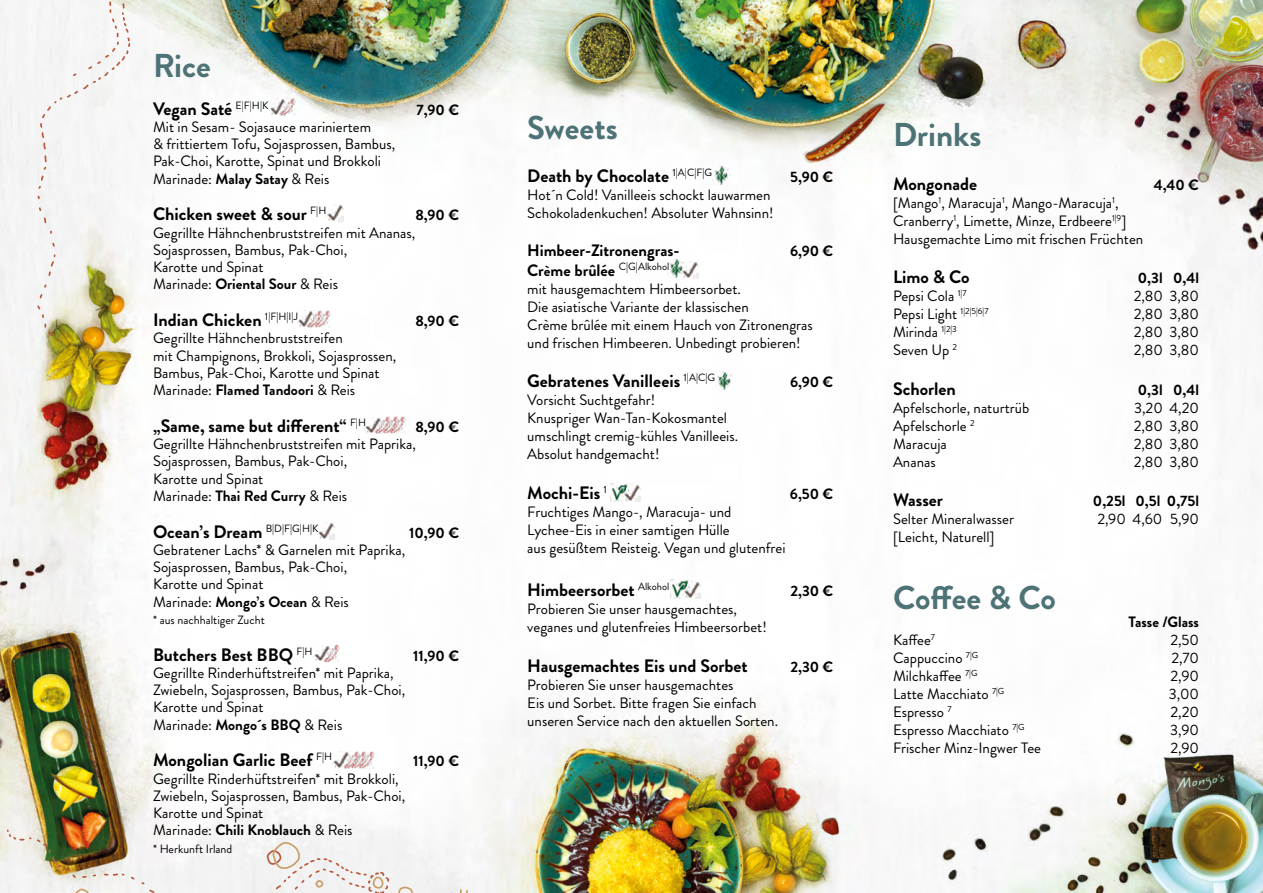
<style>
.page{position:relative;width:1263px;height:893px;background:#fff}
.page>*{position:absolute;margin:0;border:0;box-sizing:border-box;transform-origin:0 0}
.t1{font:700 33px "Brandon Grotesque";color:#4d7376}
.t2{font:700 18px "Brandon Grotesque";color:#000}
.t3{font:700 16.5px "Brandon Grotesque";color:#000}
.t4{font:15px/17.2px "Brandon Grotesque";color:#000}
.t5{font:700 15px "Brandon Grotesque";color:#000}
.t6{font:12px "Brandon Grotesque";color:#000}
.t7{font:10.5px "Brandon Grotesque";color:#000}
.s1{font-weight:700}
.s2{font-weight:700;font-size:16.5px}
.s3{font-weight:700;font-size:15px}
</style>
<div class="page">
<img style="left:0;top:0;width:1263px;height:893px">
<img style="left:0;top:828px;width:718px;height:65px">
<svg style="left:36px;top:0;width:116px;height:337px"></svg>
<img style="left:279px;top:98px;width:17px;height:17px">
<img style="left:269px;top:99px;width:17px;height:16px">
<img style="left:326px;top:205px;width:17px;height:16px">
<img style="left:682px;top:261px;width:16px;height:17px">
<img style="left:297px;top:310px;width:33px;height:17px">
<img style="left:365px;top:417px;width:9px;height:17px">
<img style="left:374px;top:417px;width:15px;height:17px">
<img style="left:389px;top:417px;width:17px;height:17px">
<img style="left:318px;top:522px;width:16px;height:17px">
<img style="left:331px;top:645px;width:9px;height:17px">
<img style="left:314px;top:645px;width:17px;height:17px">
<img style="left:333px;top:751px;width:9px;height:17px">
<img style="left:342px;top:751px;width:15px;height:17px">
<img style="left:357px;top:751px;width:17px;height:17px">
<img style="left:712px;top:167px;width:18px;height:18px">
<img style="left:668px;top:260px;width:18px;height:17px">
<img style="left:715px;top:372px;width:18px;height:18px">
<img style="left:610px;top:483px;width:19px;height:19px">
<img style="left:671px;top:580px;width:18px;height:18px">
<img style="left:623px;top:485px;width:17px;height:16px">
<img style="left:684px;top:581px;width:17px;height:17px">
<h1 class="t1" style="left:153px;top:43px;width:59px">Rice</h1>
<p class="t2" style="left:153px;top:96px;width:117px">Vegan Saté <sup>E|F|H|K</sup></p>
<p class="t5" style="left:417px;top:99px;width:44px">7,90 €</p>
<p class="t4" style="left:153px;top:118px;width:244px">Mit in Sesam- Sojasauce mariniertem<br>&amp; frittiertem Tofu, Sojasprossen, Bambus, Pak-Choi, Karotte, Spinat und Brokkoli Marinade: <span class="s1">Malay Satay</span> &amp; Reis</p>
<p class="t2" style="left:153px;top:202px;width:175px">Chicken sweet &amp; sour <sup>F|H</sup></p>
<p class="t5" style="left:415px;top:205px;width:45px">8,90 €</p>
<p class="t4" style="left:153px;top:224px;width:264px">Gegrillte Hähnchenbruststreifen mit Ananas,<br>Sojasprossen, Bambus, Pak-Choi,<br>Karotte und Spinat<br>Marinade: <span class="s1">Oriental Sour</span> &amp; Reis</p>
<p class="t2" style="left:153px;top:307px;width:146px">Indian Chicken <sup>1|F|H|I|J</sup></p>
<p class="t5" style="left:415px;top:310px;width:45px">8,90 €</p>
<p class="t4" style="left:153px;top:330px;width:245px">Gegrillte Hähnchenbruststreifen<br>mit Champignons, Brokkoli, Sojasprossen, Bambus, Pak-Choi, Karotte und Spinat Marinade: <span class="s1">Flamed Tandoori</span> &amp; Reis</p>
<p class="t2" style="left:153px;top:413px;width:214px">„Same, same but different“ <sup>F|H</sup></p>
<p class="t5" style="left:415px;top:416px;width:45px">8,90 €</p>
<p class="t4" style="left:153px;top:436px;width:264px">Gegrillte Hähnchenbruststreifen mit Paprika, Sojasprossen, Bambus, Pak-Choi,<br>Karotte und Spinat<br>Marinade: <span class="s1">Thai Red Curry</span> &amp; Reis</p>
<p class="t2" style="left:153px;top:519px;width:167px">Ocean’s Dream <sup>B|D|F|G|H|K</sup></p>
<p class="t5" style="left:409px;top:522px;width:51px">10,90 €</p>
<p class="t4" style="left:153px;top:541px;width:254px">Gebratener Lachs* &amp; Garnelen mit Paprika,<br>Sojasprossen, Bambus, Pak-Choi,<br>Karotte und Spinat<br>Marinade: <span class="s1">Mongo’s Ocean</span> &amp; Reis</p>
<p class="t6" style="left:153px;top:611px;width:113px">* aus nachhaltiger Zucht</p>
<p class="t2" style="left:153px;top:642px;width:161px">Butchers Best BBQ <sup>F|H</sup></p>
<p class="t5" style="left:413px;top:645px;width:47px">11,90 €</p>
<p class="t4" style="left:153px;top:664px;width:254px">Gegrillte Rinderhüftstreifen* mit Paprika, Zwiebeln, Sojasprossen, Bambus, Pak-Choi, Karotte und Spinat<br>Marinade: <span class="s1">Mongo´s BBQ</span> &amp; Reis</p>
<p class="t2" style="left:153px;top:748px;width:181px">Mongolian Garlic Beef <sup>F|H</sup></p>
<p class="t5" style="left:413px;top:751px;width:47px">11,90 €</p>
<p class="t4" style="left:153px;top:770px;width:254px">Gegrillte Rinderhüftstreifen* mit Brokkoli, Zwiebeln, Sojasprossen, Bambus, Pak-Choi, Karotte und Spinat<br>Marinade: <span class="s1">Chili Knoblauch</span> &amp; Reis</p>
<p class="t6" style="left:153px;top:840px;width:81px">* Herkunft Irland</p>
<h1 class="t1" style="left:527px;top:105px;width:92px">Sweets</h1>
<p class="t2" style="left:527px;top:163px;width:186px">Death by Chocolate <sup>1|A|C|F|G</sup></p>
<p class="t5" style="left:790px;top:167px;width:45px">5,90 €</p>
<p class="t4" style="left:527px;top:186px;width:248px;line-height:18px">Hot´n Cold! Vanilleeis schockt lauwarmen<br>Schokoladenkuchen! Absoluter Wahnsinn!</p>
<p class="t3" style="left:527px;top:239px;width:154px">Himbeer-Zitronengras-</p>
<p class="t5" style="left:790px;top:240px;width:45px">6,90 €</p>
<p class="t7" style="left:527px;top:259px;width:144px"><span class="s2">Cr</span><span class="s3">è</span><span class="s2">me brûlée</span> C|G|Alkohol</p>
<p class="t4" style="left:527px;top:280px;width:287px;line-height:18px">mit hausgemachtem Himbeersorbet.<br>Die asiatische Variante der klassischen<br>Crème brûlée mit einem Hauch von Zitronengras und frischen Himbeeren. Unbedingt probieren!</p>
<p class="t2" style="left:527px;top:369px;width:189px">Gebratenes Vanilleeis <sup>1|A|C|G</sup></p>
<p class="t5" style="left:790px;top:372px;width:45px">6,90 €</p>
<p class="t4" style="left:527px;top:391px;width:212px;line-height:18px">Vorsicht Suchtgefahr!<br>Knuspriger Wan-Tan-Kokosmantel umschlingt cremig-kühles Vanilleeis.<br>Absolut handgemacht!</p>
<p class="t2" style="left:527px;top:480px;width:81px">Mochi-Eis <sup>1</sup></p>
<p class="t5" style="left:790px;top:483px;width:45px">6,50 €</p>
<p class="t4" style="left:527px;top:503px;width:260px;line-height:18px">Fruchtiges Mango-, Maracuja- und<br>Lychee-Eis in einer samtigen Hülle<br>aus gesüßtem Reisteig. Vegan und glutenfrei</p>
<p class="t2" style="left:527px;top:577px;width:144px">Himbeersorbet <sup>Alkohol</sup></p>
<p class="t5" style="left:790px;top:581px;width:44px">2,30 €</p>
<p class="t4" style="left:527px;top:600px;width:241px;line-height:18px">Probieren Sie unser hausgemachtes, veganes und glutenfreies Himbeersorbet!</p>
<p class="t2" style="left:527px;top:653px;width:222px">Hausgemachtes Eis und Sorbet</p>
<p class="t5" style="left:790px;top:656px;width:44px">2,30 €</p>
<p class="t4" style="left:527px;top:676px;width:252px;line-height:18px">Probieren Sie unser hausgemachtes<br>Eis und Sorbet. Bitte fragen Sie einfach unseren Service nach den aktuellen Sorten.</p>
<h1 class="t1" style="left:893px;top:112px;width:90px">Drinks</h1>
<p class="t2" style="left:893px;top:171px;width:86px">Mongonade</p>
<p class="t5" style="left:1154px;top:174px;width:47px">4,40 €</p>
<p class="t4" style="left:893px;top:194px;width:252px;line-height:18px">[Mango<sup>1</sup>, Maracuja<sup>1</sup>, Mango-Maracuja<sup>1</sup>,<br>Cranberry<sup>1</sup>, Limette, Minze, Erdbeere<sup>1|9</sup>]<br>Hausgemachte Limo mit frischen Früchten</p>
<p class="t2" style="left:893px;top:264px;width:78px">Limo &amp; Co</p>
<p class="t5" style="left:1138px;top:268px;width:63px">0,3l 0,4l</p>
<p class="t4" style="left:893px;top:288px;width:75px">Pepsi Cola <sup>1|7</sup></p>
<p class="t4" style="left:1134px;top:288px;width:67px">2,80 3,80</p>
<p class="t4" style="left:893px;top:306px;width:97px">Pepsi Light <sup>1|2|5|6|7</sup></p>
<p class="t4" style="left:1134px;top:306px;width:67px">2,80 3,80</p>
<p class="t4" style="left:893px;top:324px;width:65px">Mirinda <sup>1|2|3</sup></p>
<p class="t4" style="left:1134px;top:324px;width:67px">2,80 3,80</p>
<p class="t4" style="left:893px;top:342px;width:66px">Seven Up <sup>2</sup></p>
<p class="t4" style="left:1134px;top:342px;width:67px">2,80 3,80</p>
<p class="t2" style="left:893px;top:376px;width:64px">Schorlen</p>
<p class="t5" style="left:1138px;top:379px;width:63px">0,3l 0,4l</p>
<p class="t4" style="left:893px;top:399px;width:138px">Apfelschorle, naturtrüb</p>
<p class="t4" style="left:1134px;top:399px;width:66px">3,20 4,20</p>
<p class="t4" style="left:893px;top:417px;width:83px">Apfelschorle <sup>2</sup></p>
<p class="t4" style="left:1134px;top:417px;width:67px">2,80 3,80</p>
<p class="t4" style="left:893px;top:435px;width:55px">Maracuja</p>
<p class="t4" style="left:1134px;top:435px;width:67px">2,80 3,80</p>
<p class="t4" style="left:893px;top:453px;width:44px">Ananas</p>
<p class="t4" style="left:1134px;top:453px;width:67px">2,80 3,80</p>
<p class="t2" style="left:893px;top:488px;width:52px">Wasser</p>
<p class="t5" style="left:1093px;top:491px;width:108px">0,25l 0,5l 0,75l</p>
<p class="t4" style="left:893px;top:511px;width:123px">Selter Mineralwasser</p>
<p class="t4" style="left:1097px;top:511px;width:103px">2,90 4,60 5,90</p>
<p class="t4" style="left:893px;top:529px;width:103px">[Leicht, Naturell]</p>
<h1 class="t1" style="left:893px;top:575px;width:164px">Coffee &amp; Co</h1>
<p class="t5" style="left:1128px;top:611px;width:72px">Tasse /Glass</p>
<p class="t4" style="left:893px;top:631px;width:44px">Kaffee<sup>7</sup></p>
<p class="t4" style="left:1170px;top:631px;width:30px">2,50</p>
<p class="t4" style="left:893px;top:649px;width:87px">Cappuccino <sup>7|G</sup></p>
<p class="t4" style="left:1171px;top:649px;width:29px">2,70</p>
<p class="t4" style="left:893px;top:667px;width:86px">Milchkaffee <sup>7|G</sup></p>
<p class="t4" style="left:1170px;top:667px;width:30px">2,90</p>
<p class="t4" style="left:893px;top:685px;width:113px">Latte Macchiato <sup>7|G</sup></p>
<p class="t4" style="left:1169px;top:685px;width:32px">3,00</p>
<p class="t4" style="left:893px;top:703px;width:60px">Espresso <sup>7</sup></p>
<p class="t4" style="left:1170px;top:703px;width:30px">2,20</p>
<p class="t4" style="left:893px;top:721px;width:133px">Espresso Macchiato <sup>7|G</sup></p>
<p class="t4" style="left:1170px;top:721px;width:30px">3,90</p>
<p class="t4" style="left:893px;top:739px;width:150px">Frischer Minz-Ingwer Tee</p>
<p class="t4" style="left:1170px;top:739px;width:30px">2,90</p>
</div>
